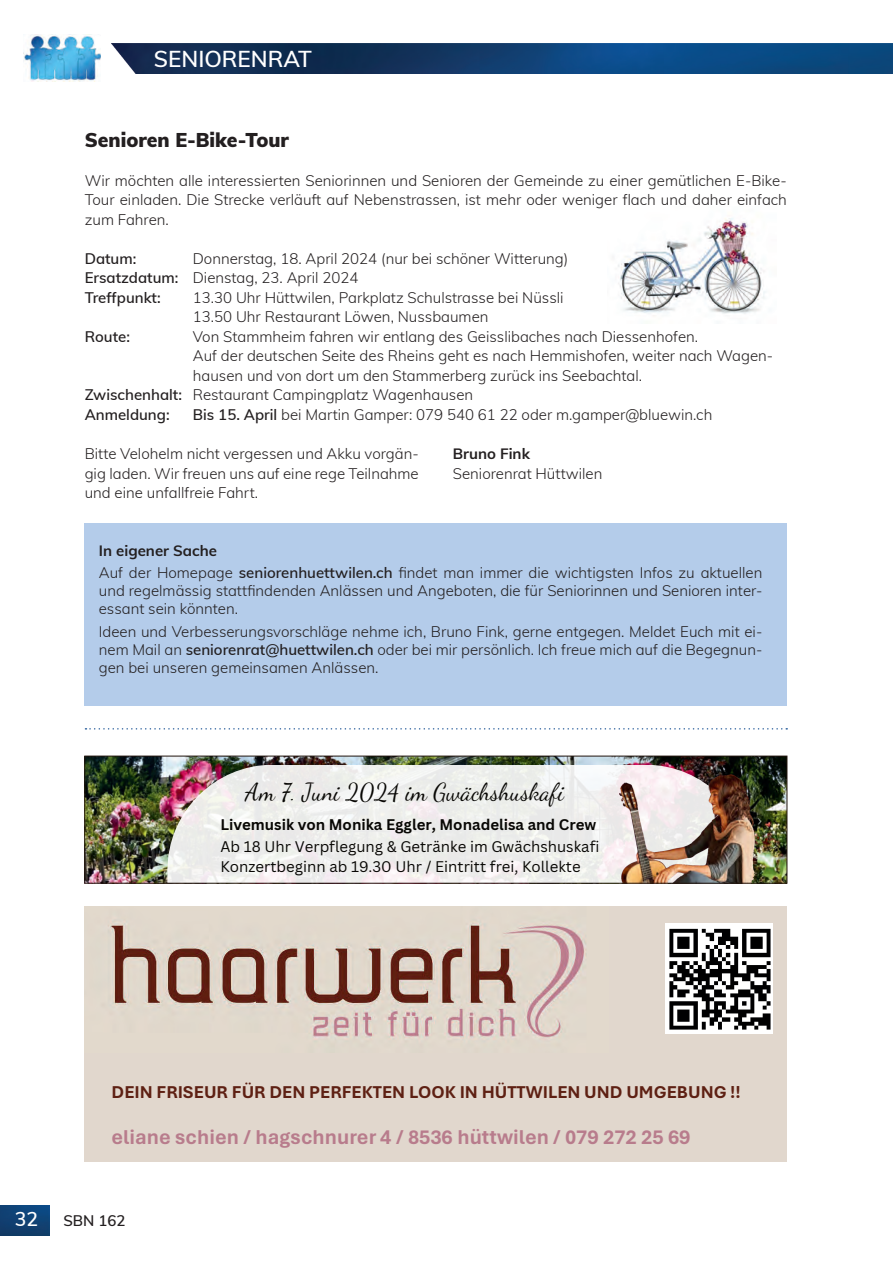
<style>
.page{position:relative;width:893px;height:1263px;background:#fff}
.page>*{position:absolute;margin:0;border:0;box-sizing:border-box;transform-origin:0 0}
.t1{font:24px "Dancing Script";color:#080704}
.t2{font:600 22.5px "Muli";color:#fff}
.t3{font:700 21px "Aptos";color:#b87c8c}
.t4{font:900 19.5px "Muli";color:#231f20}
.t5{font:600 19.5px "Muli";color:#fff}
.t6{font:700 18px "Aptos";color:#5e2013}
.t7{font:300 15px/19.5px "Muli";color:#231f20}
.t8{font:15px/20.2px "Canva Sans";color:#080704}
.t9{font:700 15px "Canva Sans";color:#080704}
.t10{font:600 15px "Muli";color:#231f20}
.t11{font:700 15px "Muli";color:#231f20}
.s1{font-weight:600}
.s2{font-weight:700}
</style>
<div class="page">
<img style="left:111px;top:43px;width:781px;height:31px">
<img style="left:0;top:1205px;width:49px;height:29px">
<img style="left:23px;top:35px;width:77px;height:47px">
<div style="left:95px;top:36px;width:7px;height:12px;background:#fff"></div>
<img style="left:618px;top:218px;width:148px;height:98px">
<div style="left:85px;top:523px;width:701px;height:182px;background:#b4ccea"></div>
<svg style="left:85px;top:728px;width:701px;height:1px"></svg>
<img style="left:86px;top:757px;width:698px;height:124px">
<svg style="left:167px;top:764px;width:451px;height:117px;fill:#ededeb"></svg>
<img style="left:618px;top:757px;width:138px;height:124px">
<div style="left:84px;top:755px;width:702px;height:128px;border:1px solid #22150e"></div>
<img style="left:85px;top:906px;width:523px;height:145px">
<img style="left:669px;top:928px;width:102px;height:102px">
<h2 class="t2" style="left:154px;top:42px;width:159px">SENIORENRAT</h2>
<h3 class="t4" style="left:85px;top:125px;width:206px">Senioren E-Bike-Tour</h3>
<p class="t7" style="left:85px;top:170px;width:703px;text-align:justify">Wir möchten alle interessierten Seniorinnen und Senioren der Gemeinde zu einer gemütlichen E-Bike-Tour einladen. Die Strecke verläuft auf Nebenstrassen, ist mehr oder weniger flach und daher einfach zum Fahren.</p>
<p class="t10" style="left:85px;top:247px;width:53px">Datum:</p>
<p class="t7" style="left:85px;top:248px;width:485px;text-indent:108px">Donnerstag, 18. April 2024 (nur bei schöner Witterung)<br><span class="s1">Ersatzdatum:</span> Dienstag, 23. April 2024<br><span class="s1">Treffpunkt:</span></p>
<p class="t7" style="left:193px;top:287px;width:372px">13.30 Uhr Hüttwilen, Parkplatz Schulstrasse bei Nüssli<br>13.50 Uhr Restaurant Löwen, Nussbaumen</p>
<p class="t10" style="left:85px;top:325px;width:47px">Route:</p>
<p class="t7" style="left:193px;top:326px;width:506px">Von Stammheim fahren wir entlang des Geisslibaches nach Diessenhofen.</p>
<p class="t7" style="left:193px;top:345px;width:581px">Auf der deutschen Seite des Rheins geht es nach Hemmishofen, weiter nach Wagen-</p>
<p class="t7" style="left:193px;top:365px;width:450px">hausen und von dort um den Stammerberg zurück ins Seebachtal.</p>
<p class="t7" style="left:85px;top:384px;width:390px"><span class="s1">Zwischenhalt:</span> Restaurant Campingplatz Wagenhausen</p>
<p class="t10" style="left:85px;top:403px;width:86px">Anmeldung:</p>
<p class="t7" style="left:193px;top:404px;width:521px"><span class="s1">Bis 15. April</span> bei Martin Gamper: 079 540 61 22 oder m.gamper@bluewin.ch</p>
<p class="t7" style="left:85px;top:443px;width:335px;text-align:justify">Bitte Velohelm nicht vergessen und Akku vorgän&shy;gig laden. Wir freuen uns auf eine rege Teilnahme und eine unfallfreie Fahrt.</p>
<p class="t11" style="left:452px;top:442px;width:79px">Bruno Fink</p>
<p class="t7" style="left:452px;top:462px;width:151px">Seniorenrat Hüttwilen</p>
<p class="t7" style="left:99px;top:539px;width:664px;line-height:22.2px"><span class="s2">In eigener Sache<br></span>Auf der Homepage <span class="s1">seniorenhuettwilen.ch</span> findet man immer die wichtigsten Infos zu aktuellen</p>
<p class="t7" style="left:99px;top:581px;width:664px;line-height:18px">und regelmässig stattfindenden Anlässen und Angeboten, die für Seniorinnen und Senioren inter&shy;essant sein könnten.</p>
<p class="t7" style="left:99px;top:621px;width:664px;line-height:18px;text-align:justify">Ideen und Verbesserungsvorschläge nehme ich, Bruno Fink, gerne entgegen. Meldet Euch mit ei&shy;nem Mail an <span class="s1">seniorenrat@huettwilen.ch</span> oder bei mir persönlich. Ich freue mich auf die Begegnun&shy;gen bei unseren gemeinsamen Anlässen.</p>
<h1 class="t1" style="left:245px;top:773px;width:320px">Am 7. Juni 2024 im Gwächshuskafi</h1>
<p class="t9" style="left:220px;top:815px;width:377px">Livemusik von Monika Eggler, Monadelisa and Crew</p>
<p class="t8" style="left:220px;top:836px;width:380px">Ab 18 Uhr Verpflegung &amp; Getränke im Gwächshuskafi<br>Konzertbeginn ab 19.30 Uhr / Eintritt frei, Kollekte</p>
<p class="t6" style="left:111px;top:1079px;width:630px">DEIN FRISEUR FÜR DEN PERFEKTEN LOOK IN HÜTTWILEN UND UMGEBUNG !!</p>
<h3 class="t3" style="left:111px;top:1122px;width:580px">eliane schien / hagschnurer 4 / 8536 hüttwilen / 079 272 25 69</h3>
<h3 class="t5" style="left:15px;top:1204px;width:25px">32</h3>
<p class="t10" style="left:63px;top:1209px;width:64px">SBN 162</p>
</div>
